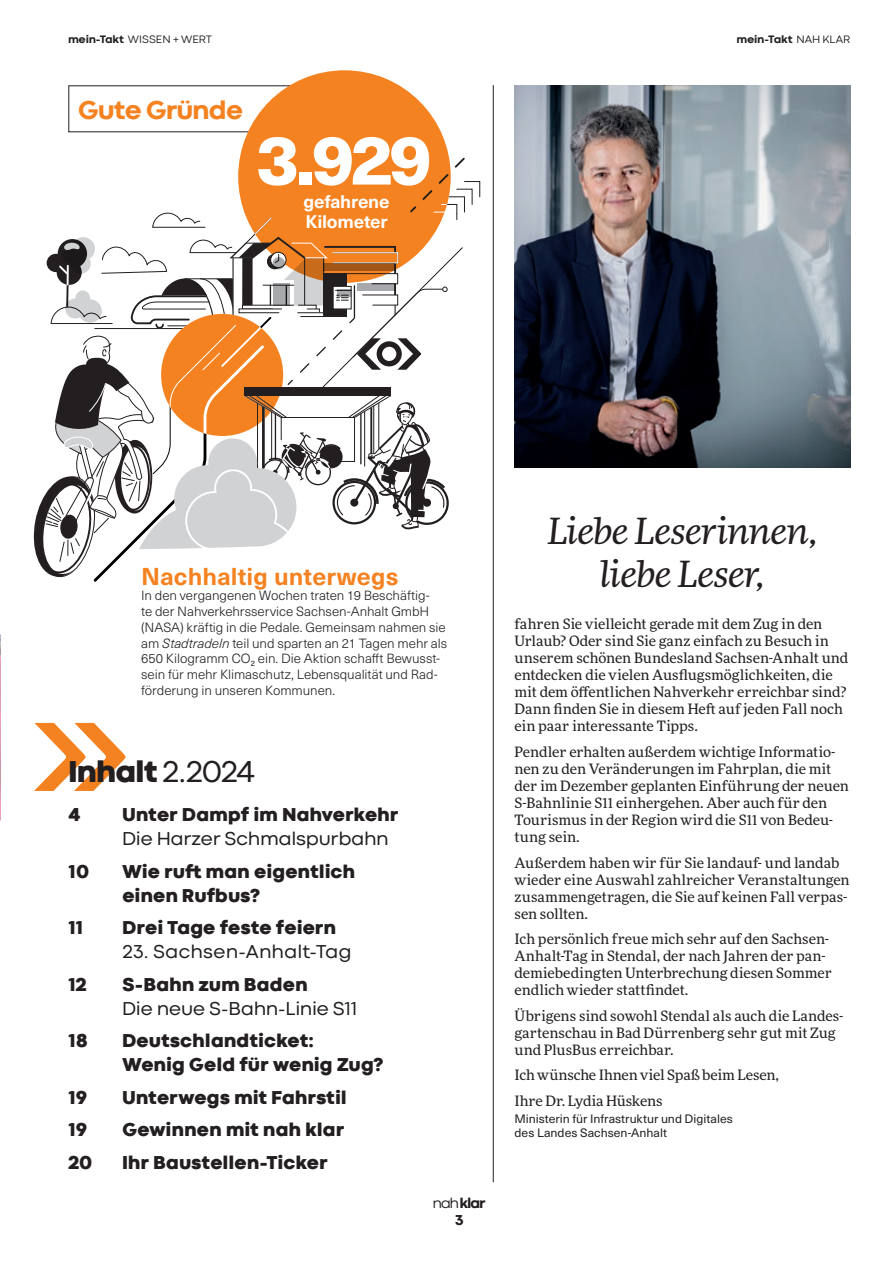
<style>
.page{position:relative;width:893px;height:1263px;background:#fff}
.page>*{position:absolute;margin:0;border:0;box-sizing:border-box;transform-origin:0 0}
.t1{font:800 69px "Neue Haas Unica Pro";color:#fff}
.t2{font:italic 36px/42.5px "More Pro";letter-spacing:-.02em;color:#231f20;text-align:center}
.t3{font:800 31.5px "Codec Cold";letter-spacing:-.045em;color:#231f20}
.t4{font:800 27px "Codec Cold";letter-spacing:-.05em;color:#f58220}
.t5{font:700 24px "Neue Haas Unica Pro";letter-spacing:.005em;color:#f58220}
.t6{font:800 19.5px/24px "Codec Cold";letter-spacing:-.015em;color:#231f20}
.t7{font:19.5px/24px "Codec Cold";letter-spacing:-.015em;color:#231f20}
.t8{font:700 18px/19.5px "Neue Haas Unica Pro";letter-spacing:-.015em;color:#fff}
.t9{font:800 15px/17px "Codec Cold";color:#231f20;text-align:center}
.t10{font:14.25px/17px "More Pro";color:#231f20}
.t11{font:300 13.2px/15.8px "Neue Haas Unica Pro";letter-spacing:-.005em;color:#231f20}
.t12{font:12px "Neue Haas Unica Pro";color:#231f20}
.t13{font:11.25px "Codec Cold News";color:#231f20}
.t14{font:800 11.25px "Codec Cold";letter-spacing:-.025em;color:#231f20}
.s1{font-family:"Codec Cold";font-weight:800}
.s2{font-family:"Codec Cold News";font-weight:400}
.s3{font-style:italic}
.s4{font-weight:400}
.s5{font-weight:800}
</style>
<div class="page">
<hr style="left:493px;top:85px;width:1px;height:1097px;background:#231f20">
<img style="left:514px;top:85px;width:336px;height:383px">
<img style="left:0;top:634px;width:1px;height:187px">
<div style="left:238px;top:70px;width:213px;height:213px;background:#f58220;border-radius:50%"></div>
<svg style="left:34px;top:723px;width:92px;height:68px"></svg>
<svg style="left:33px;top:156px;width:447px;height:426px"></svg>
<p class="t13" style="left:68px;top:32px;width:146px"><span class="s1">mein-Takt</span> WISSEN + WERT</p>
<p class="t14" style="left:737px;top:32px;width:115px">mein-Takt <span class="s2">NAH KLAR</span></p>
<p class="t4" style="left:78px;top:94px;width:167px">Gute Gründe</p>
<p class="t1" style="left:256px;top:117px;width:179px">3.929</p>
<p class="t8" style="left:304px;top:192px;width:88px">gefahrene<br>Kilometer</p>
<p class="t5" style="left:141px;top:561px;width:259px">Nachhaltig unterwegs</p>
<p class="t11" style="left:141px;top:588px;width:307px">In den vergangenen Wochen traten 19 Beschäftig-<br>te der Nahverkehrsservice Sachsen-Anhalt GmbH (NASA) kräftig in die Pedale. Gemeinsam nahmen sie am <span class="s3">Stadtradeln</span> teil und sparten an 21 Tagen mehr als 650 Kilogramm CO<sub>2</sub> ein. Die Aktion schafft Bewusst&shy;sein für mehr Klimaschutz, Lebensqualität und Rad&shy;förderung in unseren Kommunen.</p>
<p class="t3" style="left:68px;top:752px;width:189px">Inhalt <span class="s4">2.2024</span></p>
<p class="t6" style="left:68px;top:803px;width:14px">4</p>
<p class="t7" style="left:122px;top:803px;width:278px"><span class="s5">Unter Dampf im Nahverkehr<br></span>Die Harzer Schmalspurbahn</p>
<p class="t6" style="left:68px;top:859px;width:23px">10</p>
<p class="t6" style="left:122px;top:859px;width:235px">Wie ruft man eigentlich einen Rufbus?</p>
<p class="t6" style="left:68px;top:916px;width:17px">11</p>
<p class="t6" style="left:122px;top:916px;width:216px">Drei Tage feste feiern</p>
<p class="t7" style="left:122px;top:940px;width:231px">23. Sachsen-Anhalt-Tag</p>
<p class="t6" style="left:68px;top:972px;width:21px">12</p>
<p class="t7" style="left:122px;top:973px;width:237px"><span class="s5">S-Bahn zum Baden<br></span>Die neue S-Bahn-Linie S11</p>
<p class="t6" style="left:68px;top:1029px;width:21px">18</p>
<p class="t6" style="left:122px;top:1029px;width:263px">Deutschlandticket:<br>Wenig Geld für wenig Zug?</p>
<p class="t6" style="left:68px;top:1085px;width:21px">19</p>
<p class="t6" style="left:122px;top:1085px;width:226px">Unterwegs mit Fahrstil</p>
<p class="t6" style="left:68px;top:1118px;width:21px">19</p>
<p class="t6" style="left:122px;top:1118px;width:224px">Gewinnen mit nah klar</p>
<p class="t6" style="left:68px;top:1150px;width:26px">20</p>
<p class="t6" style="left:122px;top:1150px;width:207px">Ihr Baustellen-Ticker</p>
<p class="t9" style="left:433px;top:1194px;width:55px"><span class="s2">nah</span> klar<br>3</p>
<p class="t2" style="left:547px;top:509px;width:272px">Liebe Leserinnen, liebe Leser,</p>
<p class="t10" style="left:514px;top:615px;width:335px">fahren Sie vielleicht gerade mit dem Zug in den Urlaub? Oder sind Sie ganz einfach zu Besuch in unserem schönen Bundesland Sachsen-Anhalt und entdecken die vielen Ausflugsmöglichkeiten, die mit dem öffentlichen Nahverkehr erreichbar sind?<br>Dann finden Sie in diesem Heft auf jeden Fall noch ein paar interessante Tipps.</p>
<p class="t10" style="left:514px;top:743px;width:336px">Pendler erhalten außerdem wichtige Informatio&shy;nen zu den Veränderungen im Fahrplan, die mit der im Dezember geplanten Einführung der neuen S-Bahnlinie S11 einhergehen. Aber auch für den Tourismus in der Region wird die S11 von Bedeu&shy;tung sein.</p>
<p class="t10" style="left:514px;top:853px;width:336px">Außerdem haben wir für Sie landauf- und landab wieder eine Auswahl zahlreicher Veranstaltungen zusammengetragen, die Sie auf keinen Fall verpas&shy;sen sollten.</p>
<p class="t10" style="left:514px;top:930px;width:319px">Ich persönlich freue mich sehr auf den Sachsen-Anhalt-Tag in Stendal, der nach Jahren der pan&shy;demiebedingten Unterbrechung diesen Sommer endlich wieder stattfindet.</p>
<p class="t10" style="left:514px;top:1006px;width:330px">Übrigens sind sowohl Stendal als auch die Landes&shy;gartenschau in Bad Dürrenberg sehr gut mit Zug und PlusBus erreichbar.</p>
<p class="t10" style="left:514px;top:1066px;width:266px">Ich wünsche Ihnen viel Spaß beim Lesen,</p>
<p class="t10" style="left:514px;top:1091px;width:150px">Ihre Dr. Lydia Hüskens</p>
<p class="t12" style="left:514px;top:1111px;width:220px">Ministerin für Infrastruktur und Digitales</p>
<p class="t12" style="left:514px;top:1125px;width:154px">des Landes Sachsen-Anhalt</p>
</div>
